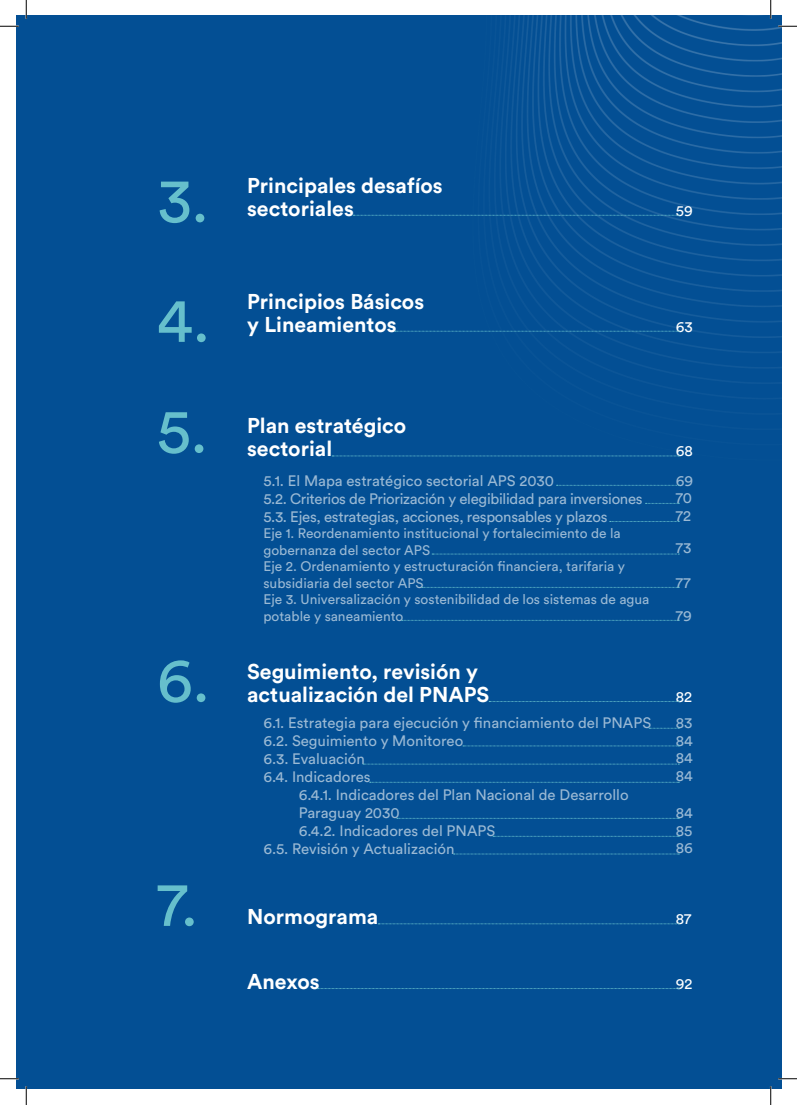
<style>
.page{position:relative;width:797px;height:1105px;background:#fff}
.page>*{position:absolute;margin:0;border:0;box-sizing:border-box;transform-origin:0 0}
.t1{font:62.5px "Circular Std";color:#66bfcc}
.t2{font:700 21.25px "Circular Std";color:#fff}
.t3{font:15px "Circular Std";color:#9ab9d4}
.t4{font:15px "Circular Std";letter-spacing:-.02em;color:#9ab9d4}
.t5{font:15px "Circular Std";color:#fff}
.t6{font:13.75px/16.5px "Circular Std";color:#9ab9d4}
</style>
<div class="page">
<div style="left:16px;top:16px;width:765px;height:1073px;background:#034f94"></div>
<img style="left:332px;top:16px;width:449px;height:767px">
<svg style="left:353px;top:215px;width:326px;height:1px"></svg>
<svg style="left:395px;top:331px;width:284px;height:1px"></svg>
<svg style="left:332px;top:456px;width:347px;height:1px"></svg>
<svg style="left:489px;top:701px;width:190px;height:1px"></svg>
<svg style="left:378px;top:923px;width:301px;height:1px"></svg>
<svg style="left:317px;top:988px;width:362px;height:1px"></svg>
<svg style="left:649px;top:728px;width:30px;height:1px"></svg>
<svg style="left:463px;top:746px;width:216px;height:1px"></svg>
<svg style="left:363px;top:764px;width:316px;height:1px"></svg>
<svg style="left:370px;top:782px;width:309px;height:1px"></svg>
<svg style="left:397px;top:818px;width:282px;height:1px"></svg>
<svg style="left:493px;top:836px;width:186px;height:1px"></svg>
<svg style="left:453px;top:854px;width:226px;height:1px"></svg>
<svg style="left:556px;top:485px;width:123px;height:1px"></svg>
<svg style="left:645px;top:503px;width:34px;height:1px"></svg>
<svg style="left:609px;top:521px;width:70px;height:1px"></svg>
<svg style="left:432px;top:554px;width:247px;height:1px"></svg>
<svg style="left:422px;top:587px;width:257px;height:1px"></svg>
<svg style="left:401px;top:620px;width:278px;height:1px"></svg>
<svg style="left:0;top:25px;width:19px;height:2px"></svg>
<svg style="left:778px;top:25px;width:19px;height:2px"></svg>
<svg style="left:0;top:1078px;width:19px;height:1px"></svg>
<svg style="left:778px;top:1078px;width:19px;height:1px"></svg>
<svg style="left:25px;top:0;width:2px;height:19px"></svg>
<svg style="left:25px;top:1086px;width:2px;height:19px"></svg>
<svg style="left:770px;top:0;width:1px;height:19px"></svg>
<svg style="left:770px;top:1086px;width:1px;height:19px"></svg>
<p class="t1" style="left:157px;top:162px;width:53px">3.</p>
<p class="t1" style="left:157px;top:282px;width:55px">4.</p>
<p class="t1" style="left:157px;top:393px;width:53px">5.</p>
<p class="t1" style="left:157px;top:642px;width:55px">6.</p>
<p class="t1" style="left:157px;top:866px;width:42px">7.</p>
<p class="t2" style="left:247px;top:171px;width:197px">Principales desafíos</p>
<p class="t2" style="left:247px;top:194px;width:108px">sectoriales</p>
<p class="t2" style="left:247px;top:287px;width:178px">Principios Básicos</p>
<p class="t2" style="left:247px;top:310px;width:151px">y Lineamientos</p>
<p class="t5" style="left:675px;top:201px;width:18px">59</p>
<p class="t5" style="left:675px;top:317px;width:18px">63</p>
<p class="t2" style="left:247px;top:412px;width:160px">Plan estratégico</p>
<p class="t2" style="left:247px;top:435px;width:87px">sectorial</p>
<p class="t3" style="left:263px;top:471px;width:292px">5.1. El Mapa estratégico sectorial APS 2030</p>
<p class="t4" style="left:263px;top:489px;width:381px">5.2. Criterios de Priorización y elegibilidad para inversiones</p>
<p class="t4" style="left:263px;top:507px;width:345px">5.3. Ejes, estrategias, acciones, responsables y plazos</p>
<p class="t6" style="left:263px;top:525px;width:359px">Eje 1. Reordenamiento institucional y fortalecimiento de la gobernanza del sector APS</p>
<p class="t6" style="left:263px;top:558px;width:363px">Eje 2. Ordenamiento y estructuración financiera, tarifaria y subsidiaria del sector APS</p>
<p class="t6" style="left:263px;top:591px;width:387px">Eje 3. Universalización y sostenibilidad de los sistemas de agua potable y saneamiento</p>
<p class="t2" style="left:247px;top:658px;width:232px">Seguimiento, revisión y</p>
<p class="t2" style="left:247px;top:681px;width:244px">actualización del PNAPS</p>
<p class="t3" style="left:263px;top:714px;width:389px">6.1. Estrategia para ejecución y financiamiento del PNAPS</p>
<p class="t3" style="left:263px;top:732px;width:201px">6.2. Seguimiento y Monitoreo</p>
<p class="t3" style="left:263px;top:750px;width:103px">6.3. Evaluación</p>
<p class="t3" style="left:263px;top:768px;width:109px">6.4. Indicadores</p>
<p class="t3" style="left:299px;top:786px;width:331px">6.4.1. Indicadores del Plan Nacional de Desarrollo</p>
<p class="t3" style="left:299px;top:804px;width:102px">Paraguay 2030</p>
<p class="t3" style="left:299px;top:822px;width:198px">6.4.2. Indicadores del PNAPS</p>
<p class="t3" style="left:263px;top:840px;width:193px">6.5. Revisión y Actualización</p>
<p class="t2" style="left:247px;top:903px;width:133px">Normograma</p>
<p class="t2" style="left:247px;top:968px;width:74px">Anexos</p>
<p class="t5" style="left:675px;top:442px;width:19px">68</p>
<p class="t3" style="left:675px;top:471px;width:19px">69</p>
<p class="t3" style="left:675px;top:489px;width:18px">70</p>
<p class="t3" style="left:675px;top:506px;width:17px">72</p>
<p class="t3" style="left:675px;top:539px;width:17px">73</p>
<p class="t3" style="left:675px;top:574px;width:16px">77</p>
<p class="t3" style="left:675px;top:606px;width:18px">79</p>
<p class="t5" style="left:675px;top:687px;width:18px">82</p>
<p class="t3" style="left:675px;top:714px;width:18px">83</p>
<p class="t3" style="left:675px;top:731px;width:19px">84</p>
<p class="t3" style="left:675px;top:749px;width:19px">84</p>
<p class="t3" style="left:675px;top:766px;width:19px">84</p>
<p class="t3" style="left:675px;top:804px;width:19px">84</p>
<p class="t3" style="left:675px;top:821px;width:18px">85</p>
<p class="t3" style="left:675px;top:839px;width:19px">86</p>
<p class="t5" style="left:675px;top:910px;width:17px">87</p>
<p class="t5" style="left:675px;top:974px;width:18px">92</p>
</div>
